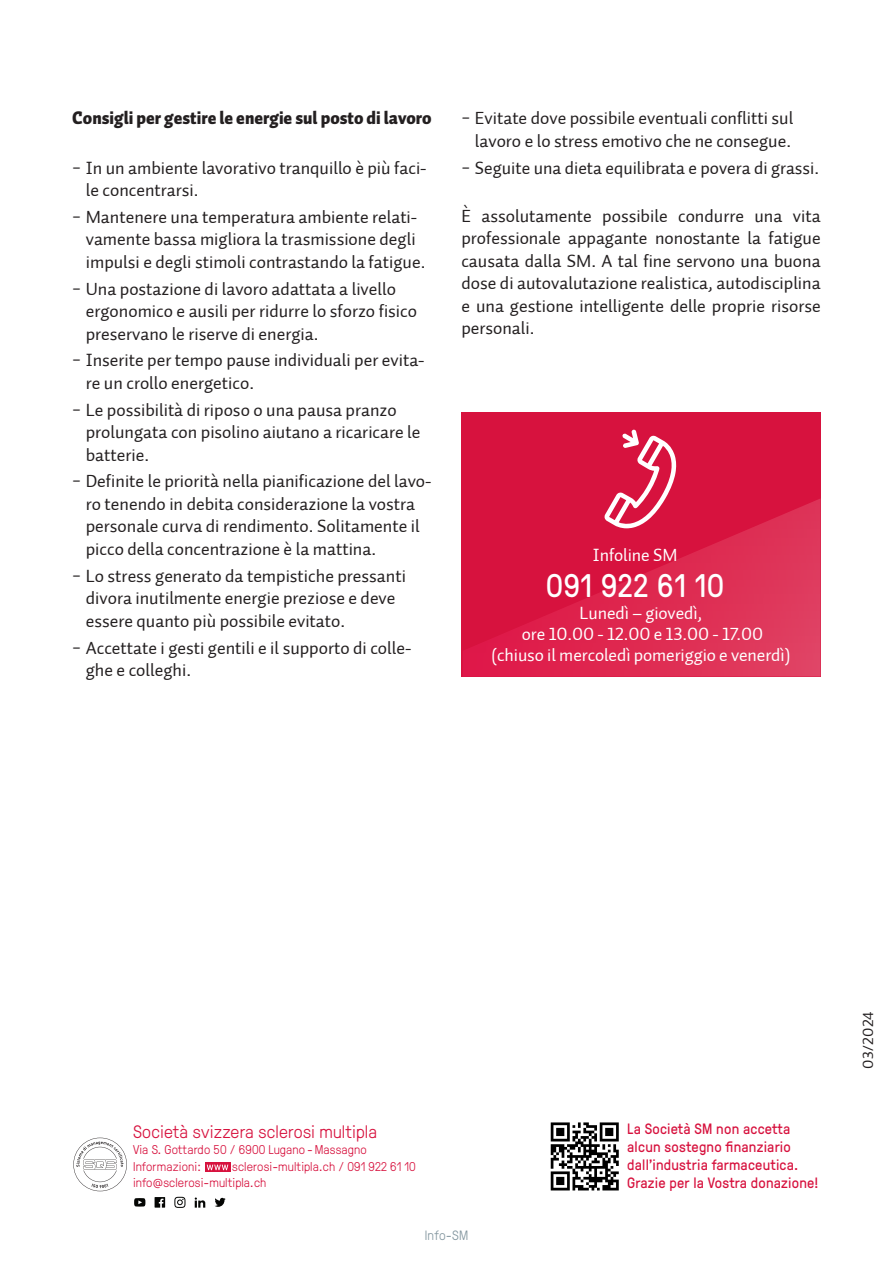
<style>
.page{position:relative;width:893px;height:1263px;background:#fff}
.page>*{position:absolute;margin:0;border:0;box-sizing:border-box;transform-origin:0 0}
.t1{font:32.7px "GT Pressura";letter-spacing:.02em;color:#fff}
.t2{font:18px/22.5px "Auto 2 Regular LF";color:#231f20}
.t3{font:18px/21px "Auto 2 Regular LF";letter-spacing:-.005em;color:#fff;text-align:center}
.t4{font:18px "Auto 2 Black LF";color:#231f20;scale:.96 1}
.t5{font:300 18px "GT Pressura";letter-spacing:.01em;color:#d7123e}
.t6{font:15px/18px "GT Pressura";letter-spacing:.015em;color:#d7123e}
.t7{font:15px "Auto 2 Regular LF";letter-spacing:.015em;color:#231f20}
.t8{font:300 13.5px "GT Pressura";letter-spacing:.015em;color:#83969f}
.t9{font:300 12.75px/16.5px "GT Pressura";letter-spacing:.01em;color:#d7123e}
</style>
<div class="page">
<svg style="left:205px;top:1162px;width:25px;height:10px"></svg>
<svg style="left:207px;top:1164px;width:21px;height:6px"></svg>
<svg style="left:551px;top:1122px;width:68px;height:68px"></svg>
<svg style="left:215px;top:1198px;width:11px;height:9px"></svg>
<svg style="left:195px;top:1197px;width:10px;height:10px"></svg>
<svg style="left:155px;top:1197px;width:10px;height:10px"></svg>
<svg style="left:174px;top:1197px;width:11px;height:11px"></svg>
<svg style="left:134px;top:1198px;width:11px;height:8px"></svg>
<svg style="left:73px;top:1138px;width:54px;height:53px"></svg>
<div style="left:461px;top:412px;width:359px;height:264px;background:#d7123e"></div>
<svg style="left:463px;top:498px;width:358px;height:178px"></svg>
<svg style="left:604px;top:429px;width:72px;height:99px"></svg>
<p class="t4" style="left:72px;top:106px;width:376px">Consigli per gestire le energie sul posto di lavoro</p>
<p class="t2" style="left:86px;top:157px;width:342px;text-indent:-14px">− In un ambiente lavorativo tranquillo è più faci&shy;le concentrarsi.</p>
<p class="t2" style="left:86px;top:206px;width:341px;text-indent:-14px">− Mantenere una temperatura ambiente relati&shy;vamente bassa migliora la trasmissione degli impulsi e degli stimoli contrastando la fatigue.</p>
<p class="t2" style="left:86px;top:278px;width:333px;text-indent:-14px">− Una postazione di lavoro adattata a livello ergonomico e ausili per ridurre lo sforzo fisico preservano le riserve di energia.</p>
<p class="t2" style="left:86px;top:349px;width:340px;text-indent:-14px">− Inserite per tempo pause individuali per evita&shy;re un crollo energetico.</p>
<p class="t2" style="left:86px;top:399px;width:336px;text-indent:-14px">− Le possibilità di riposo o una pausa pranzo prolungata con pisolino aiutano a ricaricare le batterie.</p>
<p class="t2" style="left:86px;top:470px;width:347px;text-indent:-14px">− Definite le priorità nella pianificazione del lavo&shy;ro tenendo in debita considerazione la vostra personale curva di rendimento. Solitamente il picco della concentrazione è la mattina.</p>
<p class="t2" style="left:86px;top:565px;width:322px;text-indent:-14px">− Lo stress generato da tempistiche pressanti divora inutilmente energie preziose e deve essere quanto più possibile evitato.</p>
<p class="t2" style="left:86px;top:636px;width:327px;text-indent:-14px">− Accettate i gesti gentili e il supporto di colle&shy;ghe e colleghi.</p>
<p class="t2" style="left:461px;top:107px;width:333px;text-align:right">− Evitate dove possibile eventuali conflitti sul lavoro e lo stress emotivo che ne consegue.</p>
<p class="t2" style="left:461px;top:157px;width:359px">− Seguite una dieta equilibrata e povera di grassi.</p>
<p class="t2" style="left:461px;top:205px;width:361px;text-align:justify">È assolutamente possibile condurre una vita professionale appagante nonostante la fatigue causata dalla SM. A tal fine servono una buona dose di autovalutazione realistica, autodisciplina e una gestione intelligente delle proprie risorse personali.</p>
<p class="t3" style="left:593px;top:545px;width:86px">Infoline SM</p>
<p class="t1" style="left:546px;top:563px;width:179px">091 922 61 10</p>
<p class="t3" style="left:492px;top:603px;width:300px">Lunedì – giovedì,<br>ore 10.00 - 12.00 e 13.00 - 17.00<br>(chiuso il mercoledì pomeriggio e venerdì)</p>
<p class="t5" style="left:133px;top:1118px;width:246px">Società svizzera sclerosi multipla</p>
<p class="t9" style="left:133px;top:1141px;width:235px">Via S. Gottardo 50 / 6900 Lugano -Massagno<br>Informazioni:</p>
<p class="t9" style="left:133px;top:1157px;width:284px;text-indent:99px">sclerosi-multipla.ch / 091 922 61 10 info@sclerosi-multipla.ch</p>
<p class="t8" style="left:425px;top:1226px;width:45px">Info-SM</p>
<p class="t6" style="left:627px;top:1119px;width:193px">La Società SM non accetta alcun sostegno finanziario dall’industria farmaceutica.<br>Grazie per la Vostra donazione!</p>
<p class="t7" style="left:859px;top:1069px;width:59px;rotate:-90deg">03/2024</p>
</div>
